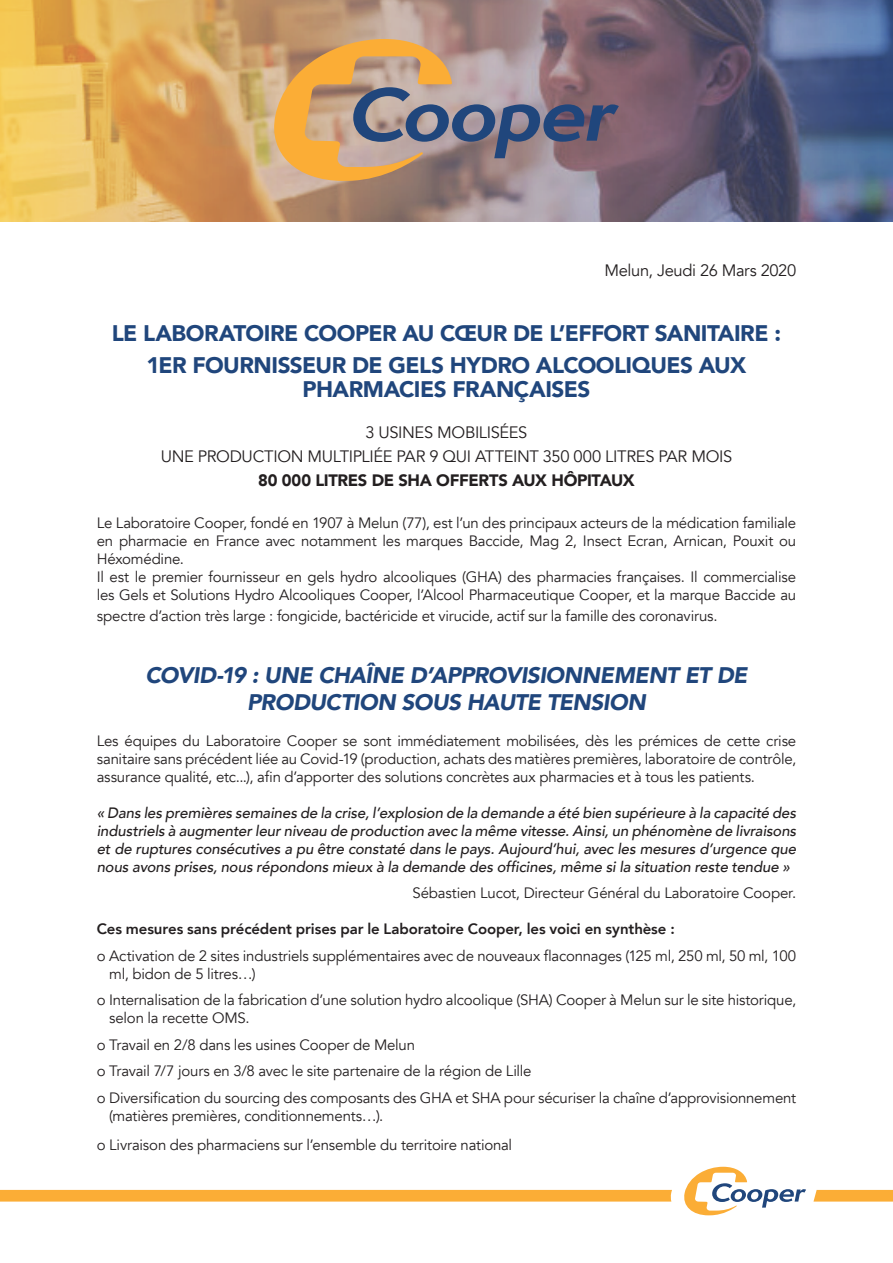
<style>
.page{position:relative;width:893px;height:1263px;background:#fff}
.page>*{position:absolute;margin:0;border:0;box-sizing:border-box;transform-origin:0 0}
.t1{font:900 22.5px/32.5px "Avenir";letter-spacing:-.025em;color:#20467c;text-align:center}
.t2{font:italic 900 22.5px/27px "Avenir";letter-spacing:-.025em;color:#20467c;text-align:center}
.t3{font:16.5px/24px "Avenir";letter-spacing:-.02em;color:#231f20;text-align:center}
.t4{font:900 16.5px "Avenir";letter-spacing:-.02em;color:#231f20}
.t5{font:15px/18px "Avenir";letter-spacing:-.015em;color:#231f20}
.t6{font:italic 500 15px/18px "Avenir";letter-spacing:-.005em;color:#231f20;text-align:justify}
.t7{font:800 15px "Avenir";letter-spacing:-.005em;color:#231f20}
</style>
<div class="page">
<svg style="left:684px;top:1167px;width:122px;height:48px"></svg>
<div style="left:0;top:1190px;width:672px;height:11px;background:#fbad36"></div>
<svg style="left:813px;top:1190px;width:80px;height:11px"></svg>
<img style="left:0;top:0;width:893px;height:221px">
<svg style="left:268px;top:39px;width:351px;height:142px;background:#a78c7c"></svg>
<p class="t3" style="left:604px;top:258px;width:193px">Melun, Jeudi 26 Mars 2020</p>
<h1 class="t1" style="left:112px;top:316px;width:671px">LE LABORATOIRE COOPER AU CŒUR DE L’EFFORT SANITAIRE :<br>1ER FOURNISSEUR DE GELS HYDRO ALCOOLIQUES AUX</h1>
<h1 class="t1" style="left:303px;top:373px;width:289px">PHARMACIES FRANÇAISES</h1>
<p class="t3" style="left:161px;top:421px;width:573px">3 USINES MOBILISÉES<br>UNE PRODUCTION MULTIPLIÉE PAR 9 QUI ATTEINT 350 000 LITRES PAR MOIS</p>
<p class="t4" style="left:258px;top:467px;width:378px">80 000 LITRES DE SHA OFFERTS AUX HÔPITAUX</p>
<p class="t5" style="left:97px;top:515px;width:701px">Le Laboratoire Cooper, fondé en 1907 à Melun (77), est l’un des principaux acteurs de la médication familiale en pharmacie en France avec notamment les marques Baccide, Mag 2, Insect Ecran, Arnican, Pouxit ou Héxomédine.<br>Il est le premier fournisseur en gels hydro alcooliques (GHA) des pharmacies françaises. Il commercialise les Gels et Solutions Hydro Alcooliques Cooper, l’Alcool Pharmaceutique Cooper, et la marque Baccide au</p>
<p class="t5" style="left:97px;top:608px;width:622px">spectre d’action très large : fongicide, bactéricide et virucide, actif sur la famille des coronavirus.</p>
<h1 class="t2" style="left:145px;top:661px;width:603px">COVID-19 : UNE CHAÎNE D’APPROVISIONNEMENT ET DE<br>PRODUCTION SOUS HAUTE TENSION</h1>
<p class="t5" style="left:97px;top:732px;width:701px;text-align:justify">Les équipes du Laboratoire Cooper se sont immédiatement mobilisées, dès les prémices de cette crise sanitaire sans précédent liée au Covid-19 (production, achats des matières premières, laboratoire de contrôle, assurance qualité, etc...), afin d’apporter des solutions concrètes aux pharmacies et à tous les patients.</p>
<p class="t6" style="left:97px;top:804px;width:701px">« Dans les premières semaines de la crise, l’explosion de la demande a été bien supérieure à la capacité des industriels à augmenter leur niveau de production avec la même vitesse. Ainsi, un phénomène de livraisons et de ruptures consécutives a pu être constaté dans le pays. Aujourd’hui, avec les mesures d’urgence que nous avons prises, nous répondons mieux à la demande des officines, même si la situation reste tendue »</p>
<p class="t5" style="left:413px;top:884px;width:385px">Sébastien Lucot, Directeur Général du Laboratoire Cooper.</p>
<p class="t7" style="left:97px;top:917px;width:579px">Ces mesures sans précédent prises par le Laboratoire Cooper, les voici en synthèse :</p>
<p class="t5" style="left:109px;top:947px;width:688px;text-indent:-12px">o Activation de 2 sites industriels supplémentaires avec de nouveaux flaconnages (125 ml, 250 ml, 50 ml, 100 ml, bidon de 5 litres…)</p>
<p class="t5" style="left:109px;top:991px;width:688px;text-indent:-12px">o Internalisation de la fabrication d’une solution hydro alcoolique (SHA) Cooper à Melun sur le site historique, selon la recette OMS.</p>
<p class="t5" style="left:97px;top:1032px;width:701px;line-height:26.5px">o Travail en 2/8 dans les usines Cooper de Melun<br>o Travail 7/7 jours en 3/8 avec le site partenaire de la région de Lille<br>o Diversification du sourcing des composants des GHA et SHA pour sécuriser la chaîne d’approvisionnement</p>
<p class="t5" style="left:97px;top:1101px;width:417px;line-height:29.5px;text-indent:12px">(matières premières, conditionnements…).<br>o Livraison des pharmaciens sur l’ensemble du territoire national</p>
</div>
